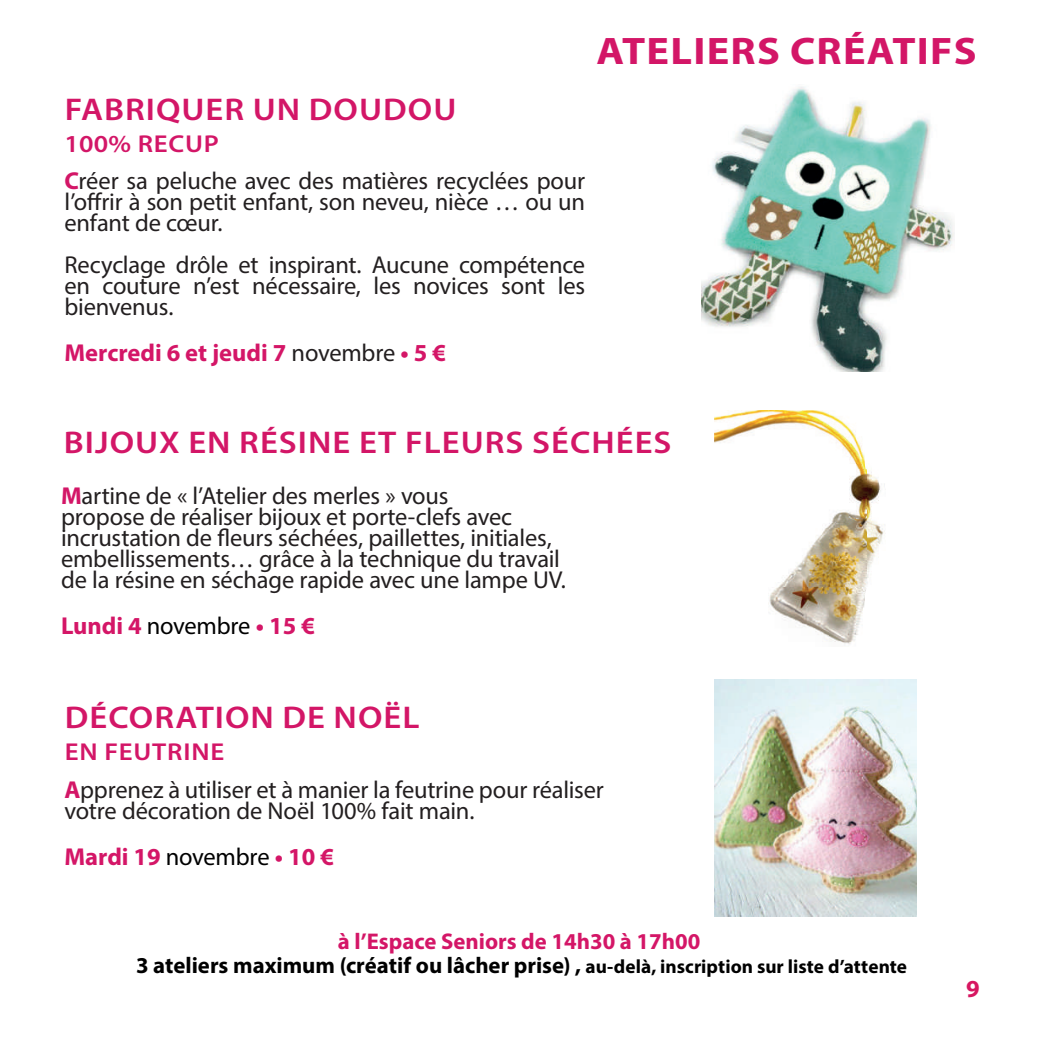
<style>
.page{position:relative;width:1042px;height:1042px;background:#fff}
.page>*{position:absolute;margin:0;border:0;box-sizing:border-box;transform-origin:0 0}
.t1{font:700 38.5px "Myriad Pro";letter-spacing:.03em;color:#d31667;scale:1.1 1}
.t2{font:600 31.5px "Myriad Pro";letter-spacing:.03em;color:#d31667;scale:1.1 1}
.t3{font:24.5px/21px "Myriad Pro";letter-spacing:-.01em;color:#231f20}
.t4{font:700 24.5px "Myriad Pro";color:#d41667}
.t5{font:600 24.5px "Myriad Pro";letter-spacing:.03em;color:#d31667;scale:1.1 1}
.t6{font:700 24.5px "Myriad Pro";color:#d71761}
.t7{font:700 22.75px/24.5px "Myriad Pro";color:#000;text-align:center}
.s1{font-weight:700;color:#d31667}
.s2{font-weight:400;color:#231f20}
.s3{font-weight:400;color:#000}
.s4{font-weight:600;color:#d31667}
.s5{font-weight:700;color:#d41667}
.s6{color:#000}
.s7{color:#d41667}
.s8{font-size:19.25px}
</style>
<div class="page">
<img style="left:701px;top:86px;width:253px;height:285px">
<img style="left:714px;top:410px;width:171px;height:234px">
<img style="left:714px;top:679px;width:202px;height:237px">
<h1 class="t1" style="left:596px;top:26px;width:347px">ATELIERS CRÉATIFS</h1>
<p class="t2" style="left:65px;top:90px;width:357px">FABRIQUER UN DOUDOU</p>
<p class="t5" style="left:64px;top:128px;width:142px">100% RECUP</p>
<p class="t3" style="left:64px;top:170px;width:522px;text-align:justify"><span class="s1">C</span>réer sa peluche avec des matières recyclées pour l’offrir à son petit enfant, son neveu, nièce … ou un enfant de cœur.</p>
<p class="t3" style="left:64px;top:254px;width:522px;text-align:justify">Recyclage drôle et inspirant. Aucune compétence en couture n’est nécessaire, les novices sont les bienvenus.</p>
<p class="t4" style="left:64px;top:336px;width:383px">Mercredi 6 et jeudi 7 <span class="s2">novembre</span> • 5 €</p>
<p class="t2" style="left:64px;top:422px;width:554px">BIJOUX EN RÉSINE ET FLEURS SÉCHÉES</p>
<p class="t3" style="left:61px;top:485px;width:506px"><span class="s1">M</span>artine de « l’Atelier des merles » vous<br>propose de réaliser bijoux et porte-clefs avec incrustation de fleurs séchées, paillettes, initiales, embellissements… grâce à la technique du travail de la résine en séchage rapide avec une lampe UV.</p>
<p class="t4" style="left:61px;top:609px;width:255px">Lundi 4 <span class="s3">novembre</span> • 15 €</p>
<p class="t2" style="left:65px;top:697px;width:324px">DÉCORATION DE NOËL</p>
<p class="t3" style="left:64px;top:732px;width:541px;line-height:38.5px"><span class="s4">EN FEUTRINE<br></span><span class="s1">A</span>pprenez à utiliser et à manier la feutrine pour réaliser</p>
<p class="t3" style="left:64px;top:788px;width:411px;line-height:45.5px">votre décoration de Noël 100% fait main.<br><span class="s5">Mardi 19</span> <span class="s6">novembre</span> <span class="s5">• 10 €</span></p>
<p class="t7" style="left:136px;top:928px;width:772px"><span class="s7">à l’Espace Seniors de 14h30 à 17h00<br></span>3 ateliers maximum (créatif ou lâcher prise) , <span class="s8">au-delà, inscription sur liste d’attente</span></p>
<p class="t6" style="left:966px;top:973px;width:15px">9</p>
</div>
